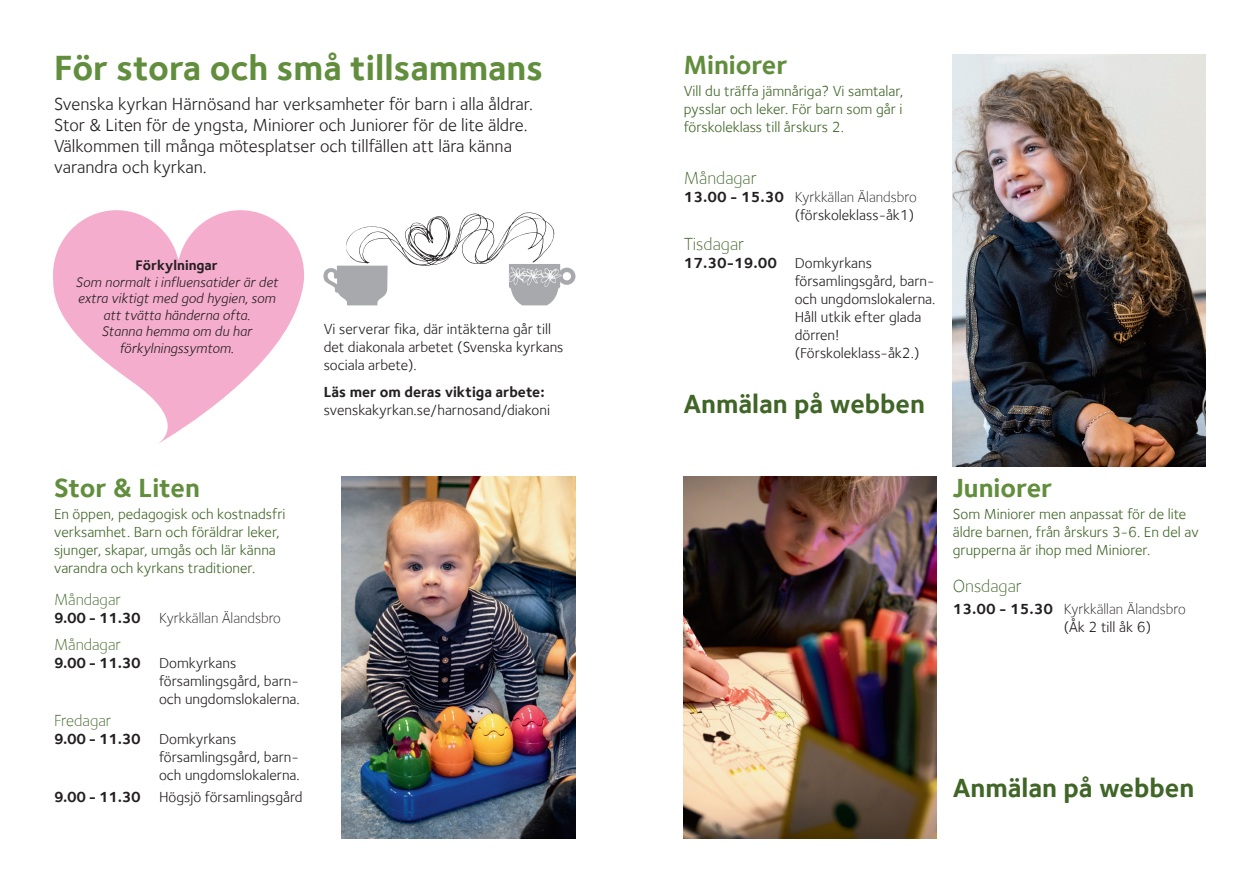
<style>
.page{position:relative;width:1259px;height:893px;background:#fff}
.page>*{position:absolute;margin:0;border:0;box-sizing:border-box;transform-origin:0 0}
.Rubrik_1{font:700 36px "Foundry Sterling";color:#618e3d}
.t1{font:700 27px "Foundry Sterling";color:#406627}
.Rubrik_2{font:700 27px "Foundry Sterling";color:#618e3d}
.Infotext{font:18px/21px "Foundry Sterling";color:#231f20}
.t2{font:300 18px "Foundry Sterling";color:#406627}
.Veckodag{font:300 16.5px "Foundry Sterling";color:#406627}
.Covid-info_text{font:15px/18px "Foundry Sterling";color:#231f20}
.Infotext_grön{font:15px/18px "Foundry Sterling";color:#406627}
.t3{font:300 15px/18px "Foundry Sterling";color:#231f20;text-align:right}
.t4{font:700 15px "Foundry Sterling";letter-spacing:-.025em;color:#231f20}
.t5{font:italic 14.25px/16.8px "Foundry Sterling";color:#231f20;text-align:center}
.s1{font-weight:700;font-style:normal}
.s2{font-weight:700}
.s3{font-weight:400}
</style>
<div class="page">
<img style="left:952px;top:54px;width:253px;height:412px">
<img style="left:684px;top:477px;width:252px;height:361px">
<img style="left:341px;top:477px;width:234px;height:362px">
<svg style="left:323px;top:213px;width:252px;height:92px"></svg>
<svg style="left:53px;top:210px;width:251px;height:233px;fill:#f5adce"></svg>
<p class="Rubrik_1" style="left:54px;top:46px;width:490px">För stora och små tillsammans</p>
<p class="Infotext" style="left:54px;top:93px;width:481px">Svenska kyrkan Härnösand har verksamheter för barn i alla åldrar.</p>
<p class="Infotext" style="left:54px;top:114px;width:475px">Stor &amp; Liten för de yngsta, Miniorer och Juniorer för de lite äldre.</p>
<p class="Infotext" style="left:54px;top:135px;width:459px">Välkommen till många mötesplatser och tillfällen att lära känna varandra och kyrkan.</p>
<p class="t5" style="left:75px;top:256px;width:204px"><span class="s1">Förkylningar<br></span>Som normalt i influensatider är det extra viktigt med god hygien, som att tvätta händerna ofta.<br>Stanna hemma om du har förkylningssymtom.</p>
<p class="Covid-info_text" style="left:324px;top:320px;width:241px">Vi serverar fika, där intäkterna går till det diakonala arbetet (Svenska kyrkans sociala arbete).</p>
<p class="Covid-info_text" style="left:324px;top:383px;width:228px"><span class="s2">Läs mer om deras viktiga arbete: </span>svenskakyrkan.se/harnosand/diakoni</p>
<p class="Rubrik_2" style="left:54px;top:471px;width:147px">Stor &amp; Liten</p>
<p class="Infotext_grön" style="left:54px;top:505px;width:233px">En öppen, pedagogisk och kostnadsfri verksamhet. Barn och föräldrar leker, sjunger, skapar, umgås och lär känna varandra och kyrkans traditioner.</p>
<p class="Veckodag" style="left:54px;top:590px;width:68px">Måndagar</p>
<p class="t3" style="left:54px;top:609px;width:228px"><span class="s2">9.00 - 11.30</span> Kyrkkällan Älandsbro</p>
<p class="Veckodag" style="left:54px;top:635px;width:68px">Måndagar</p>
<p class="t4" style="left:54px;top:654px;width:184px">9.00 - 11.30 <span class="s3">Domkyrkans</span></p>
<p class="Covid-info_text" style="left:159px;top:672px;width:142px">församlingsgård, barn&shy;och ungdomslokalerna.</p>
<p class="Veckodag" style="left:54px;top:711px;width:59px">Fredagar</p>
<p class="t4" style="left:54px;top:730px;width:184px">9.00 - 11.30 <span class="s3">Domkyrkans</span></p>
<p class="Covid-info_text" style="left:159px;top:748px;width:142px">församlingsgård, barn&shy;och ungdomslokalerna.</p>
<p class="Covid-info_text" style="left:54px;top:788px;width:250px"><span class="s2">9.00 - 11.30</span> Högsjö församlingsgård</p>
<p class="Rubrik_2" style="left:684px;top:48px;width:105px">Miniorer</p>
<p class="Infotext_grön" style="left:684px;top:82px;width:221px;text-align:justify">Vill du träffa jämnåriga? Vi samtalar, pysslar och leker. För barn som går i förskoleklass till årskurs 2.</p>
<p class="t2" style="left:684px;top:168px;width:75px">Måndagar</p>
<p class="t3" style="left:684px;top:188px;width:234px"><span class="s2">13.00 - 15.30</span> Kyrkkällan Älandsbro <span class="s3">(förskoleklass-åk1)</span></p>
<p class="t2" style="left:684px;top:234px;width:62px">Tisdagar</p>
<p class="t4" style="left:684px;top:254px;width:190px">17.30-19.00 <span class="s3">Domkyrkans</span></p>
<p class="Covid-info_text" style="left:795px;top:272px;width:142px">församlingsgård, barn&shy;och ungdomslokalerna.<br>Håll utkik efter glada dörren! (Förskoleklass-åk2.)</p>
<p class="t1" style="left:683px;top:388px;width:243px">Anmälan på webben</p>
<p class="Rubrik_2" style="left:952px;top:471px;width:101px">Juniorer</p>
<p class="Infotext_grön" style="left:952px;top:505px;width:247px">Som Miniorer men anpassat för de lite äldre barnen, från årskurs 3-6. En del av grupperna är ihop med Miniorer.</p>
<p class="t2" style="left:952px;top:576px;width:71px">Onsdagar</p>
<p class="t3" style="left:952px;top:600px;width:234px"><span class="s2">13.00 - 15.30</span> Kyrkkällan Älandsbro</p>
<p class="Covid-info_text" style="left:1063px;top:618px;width:89px">(Åk 2 till åk 6)</p>
<p class="t1" style="left:952px;top:771px;width:243px">Anmälan på webben</p>
</div>
